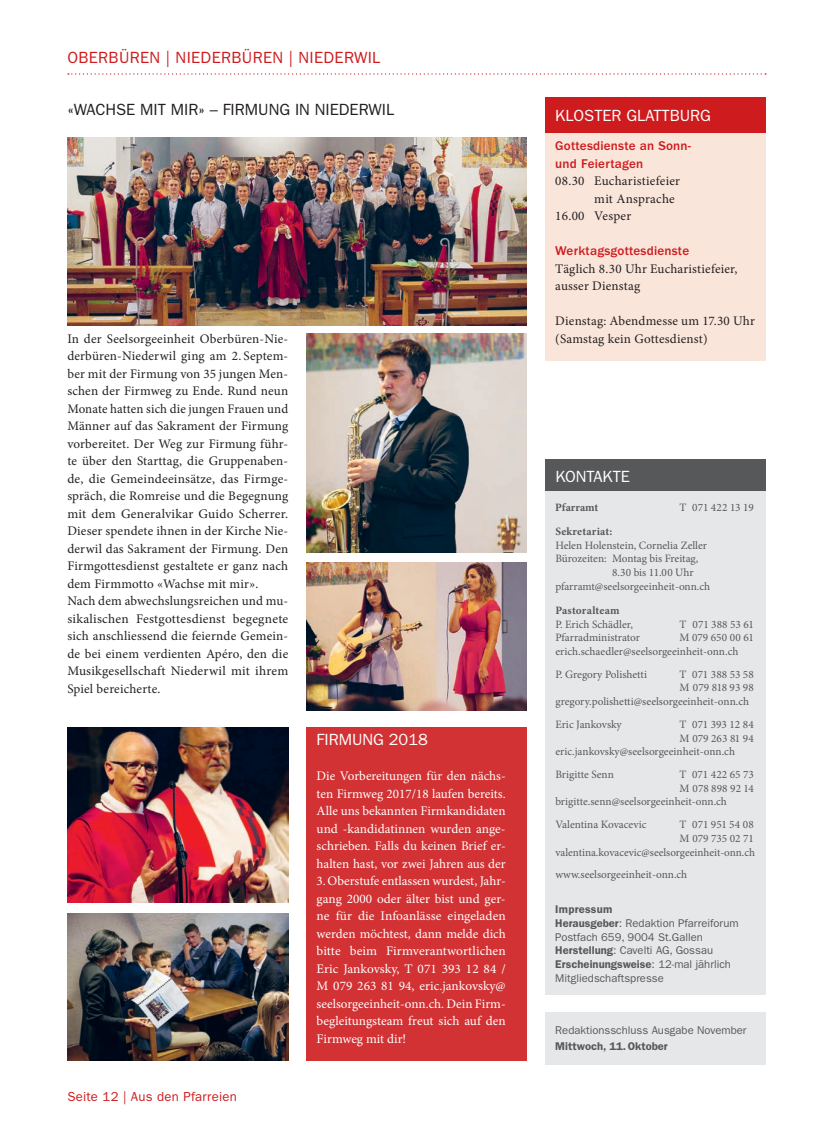
<style>
.page{position:relative;width:833px;height:1134px;background:#fff}
.page>*{position:absolute;margin:0;border:0;box-sizing:border-box;transform-origin:0 0}
.t1{font:16.25px "ITC Franklin Gothic Std";color:#fff}
.t2{font:16.25px "ITC Franklin Gothic Std";color:#231f20}
.t3{font:16.25px "ITC Franklin Gothic Std";letter-spacing:.02em;color:#ce1b1d}
.t4{font:13.12px/17.5px "Minion Pro";letter-spacing:.015em;color:#231f20}
.t5{font:13.12px/17.5px "Minion Pro";color:#fff;text-align:justify}
.t6{font:500 13.12px/17.5px "ITC Franklin Gothic Std";letter-spacing:.015em;color:#ce1b1d}
.t7{font:13.12px "ITC Franklin Gothic Std";letter-spacing:.02em;color:#ce1b1d}
.t8{font:11.25px/13.8px "Minion Pro";color:#57585a}
.t9{font:11.25px/13.8px "ITC Franklin Gothic Std";color:#57585a}
.t10{font:700 11.25px "Minion Pro";letter-spacing:.015em;color:#57585a}
.t11{font:600 11.25px "ITC Franklin Gothic Std";color:#57585a}
.t12{font:700 11.25px "Minion Pro";letter-spacing:-.005em;color:#57585a}
.s1{font-weight:600}
</style>
<div class="page">
<svg style="left:68px;top:73px;width:698px;height:2px"></svg>
<div style="left:544px;top:98px;width:221px;height:35px;background:#ce1b1d"></div>
<div style="left:544px;top:459px;width:221px;height:35px;background:#57585a"></div>
<div style="left:544px;top:491px;width:221px;height:503px;background:#e6e7e9"></div>
<div style="left:306px;top:727px;width:221px;height:333px;background:#d23234"></div>
<div style="left:544px;top:133px;width:221px;height:227px;background:#fae5da"></div>
<img style="left:67px;top:138px;width:460px;height:187px">
<div style="left:544px;top:1012px;width:221px;height:53px;background:#e6e7e9"></div>
<img style="left:67px;top:728px;width:221px;height:175px">
<img style="left:306px;top:334px;width:221px;height:219px">
<img style="left:306px;top:563px;width:221px;height:147px">
<img style="left:67px;top:913px;width:221px;height:147px">
<p class="t3" style="left:67px;top:48px;width:314px">OBERBÜREN | NIEDERBÜREN | NIEDERWIL</p>
<p class="t2" style="left:67px;top:100px;width:328px">«WACHSE MIT MIR» – FIRMUNG IN NIEDERWIL</p>
<p class="t4" style="left:67px;top:330px;width:222px">In der Seelsorgeeinheit Oberbüren-Nie&shy;derbüren-Niederwil ging am 2. Septem&shy;ber mit der Firmung von 35 jungen Men&shy;schen der Firmweg zu Ende. Rund neun Monate hatten sich die jungen Frauen und Männer auf das Sakrament der Firmung vorbereitet. Der Weg zur Firmung führ&shy;te über den Starttag, die Gruppenaben&shy;de, die Gemeindeeinsätze, das Firmge&shy;spräch, die Romreise und die Begegnung mit dem Generalvikar Guido Scherrer.<br>Dieser spendete ihnen in der Kirche Nie&shy;derwil das Sakrament der Firmung. Den Firmgottesdienst gestaltete er ganz nach dem Firmmotto «Wachse mit mir».<br>Nach dem abwechslungsreichen und mu&shy;sikalischen Festgottesdienst begegnete sich anschliessend die feiernde Gemein&shy;de bei einem verdienten Apéro, den die Musikgesellschaft Niederwil mit ihrem Spiel bereicherte.</p>
<p class="t7" style="left:67px;top:1089px;width:171px">Seite 12 | Aus den Pfarreien</p>
<p class="t1" style="left:317px;top:730px;width:113px">FIRMUNG 2018</p>
<p class="t5" style="left:317px;top:767px;width:191px">Die Vorbereitungen für den nächs&shy;ten Firmweg 2017/18 laufen bereits.<br>Alle uns bekannten Firmkandidaten und -kandidatinnen wurden ange&shy;schrieben. Falls du keinen Brief er&shy;halten hast, vor zwei Jahren aus der 3.Oberstufe entlassen wurdest, Jahr&shy;gang 2000 oder älter bist und ger&shy;ne für die Infoanlässe eingeladen werden möchtest, dann melde dich bitte beim Firmverantwortlichen Eric Jankovsky, T 071 393 12 84 / M 079 263 81 94, eric.jankovsky@ seelsorgeeinheit-onn.ch. Dein Firm&shy;begleitungsteam freut sich auf den Firmweg mit dir!</p>
<p class="t1" style="left:555px;top:106px;width:157px">KLOSTER GLATTBURG</p>
<p class="t6" style="left:555px;top:137px;width:137px">Gottesdienste an Sonn&shy;und Feiertagen</p>
<p class="t4" style="left:555px;top:172px;width:126px">08.30 Eucharistiefeier</p>
<p class="t4" style="left:594px;top:190px;width:82px">mit Ansprache</p>
<p class="t4" style="left:555px;top:207px;width:78px">16.00 Vesper</p>
<p class="t6" style="left:555px;top:242px;width:135px">Werktagsgottesdienste</p>
<p class="t4" style="left:555px;top:260px;width:184px">Täglich 8.30 Uhr Eucharistiefeier, ausser Dienstag</p>
<p class="t4" style="left:555px;top:312px;width:201px">Dienstag: Abendmesse um 17.30 Uhr (Samstag kein Gottesdienst)</p>
<p class="t1" style="left:555px;top:467px;width:76px">KONTAKTE</p>
<p class="t12" style="left:555px;top:499px;width:45px">Pfarramt</p>
<p class="t8" style="left:679px;top:500px;width:76px">T 071 422 13 19</p>
<p class="t10" style="left:555px;top:523px;width:59px">Sekretariat:</p>
<p class="t8" style="left:555px;top:538px;width:153px">Helen Holenstein, Cornelia Zeller</p>
<p class="t8" style="left:555px;top:552px;width:145px">Bürozeiten: Montag bis Freitag,</p>
<p class="t8" style="left:612px;top:566px;width:83px">8.30 bis 11.00 Uhr</p>
<p class="t8" style="left:555px;top:579px;width:156px">pfarramt@seelsorgeeinheit-onn.ch</p>
<p class="t10" style="left:555px;top:602px;width:66px">Pastoralteam</p>
<p class="t8" style="left:555px;top:617px;width:79px">P. Erich Schädler,</p>
<p class="t8" style="left:679px;top:617px;width:76px">T 071 388 53 61</p>
<p class="t8" style="left:555px;top:631px;width:86px">Pfarradministrator</p>
<p class="t8" style="left:555px;top:631px;width:200px;text-indent:124px">M 079 650 00 61 erich.schaedler@seelsorgeeinheit-onn.ch</p>
<p class="t8" style="left:555px;top:667px;width:93px">P. Gregory Polishetti</p>
<p class="t8" style="left:679px;top:667px;width:76px">T 071 388 53 58</p>
<p class="t8" style="left:679px;top:681px;width:76px">M 079 818 93 98</p>
<p class="t8" style="left:555px;top:695px;width:195px">gregory.polishetti@seelsorgeeinheit-onn.ch</p>
<p class="t8" style="left:555px;top:717px;width:68px">Eric Jankovsky</p>
<p class="t8" style="left:679px;top:717px;width:76px">T 071 393 12 84</p>
<p class="t8" style="left:679px;top:731px;width:76px">M 079 263 81 94</p>
<p class="t8" style="left:555px;top:745px;width:181px">eric.jankovsky@seelsorgeeinheit-onn.ch</p>
<p class="t8" style="left:555px;top:767px;width:60px">Brigitte Senn</p>
<p class="t8" style="left:679px;top:767px;width:76px">T 071 422 65 73</p>
<p class="t8" style="left:679px;top:781px;width:76px">M 078 898 92 14</p>
<p class="t8" style="left:555px;top:795px;width:173px">brigitte.senn@seelsorgeeinheit-onn.ch</p>
<p class="t8" style="left:555px;top:817px;width:93px">Valentina Kovacevic</p>
<p class="t8" style="left:555px;top:817px;width:201px;text-align:right">T 071 951 54 08<br>M 079 735 02 71 valentina.kovacevic@seelsorgeeinheit-onn.ch</p>
<p class="t8" style="left:555px;top:868px;width:133px">www.seelsorgeeinheit-onn.ch</p>
<p class="t9" style="left:555px;top:902px;width:185px"><span class="s1">Impressum<br>Herausgeber</span>: Redaktion Pfarreiforum<br>Postfach 659, 9004 St.Gallen<br><span class="s1">Herstellung</span>: Cavelti AG, Gossau<br><span class="s1">Erscheinungsweise</span>: 12-mal jährlich<br>Mitgliedschaftspresse</p>
<p class="t9" style="left:555px;top:1024px;width:193px">Redaktionsschluss Ausgabe November</p>
<p class="t11" style="left:555px;top:1039px;width:114px">Mittwoch, 11.Oktober</p>
</div>
